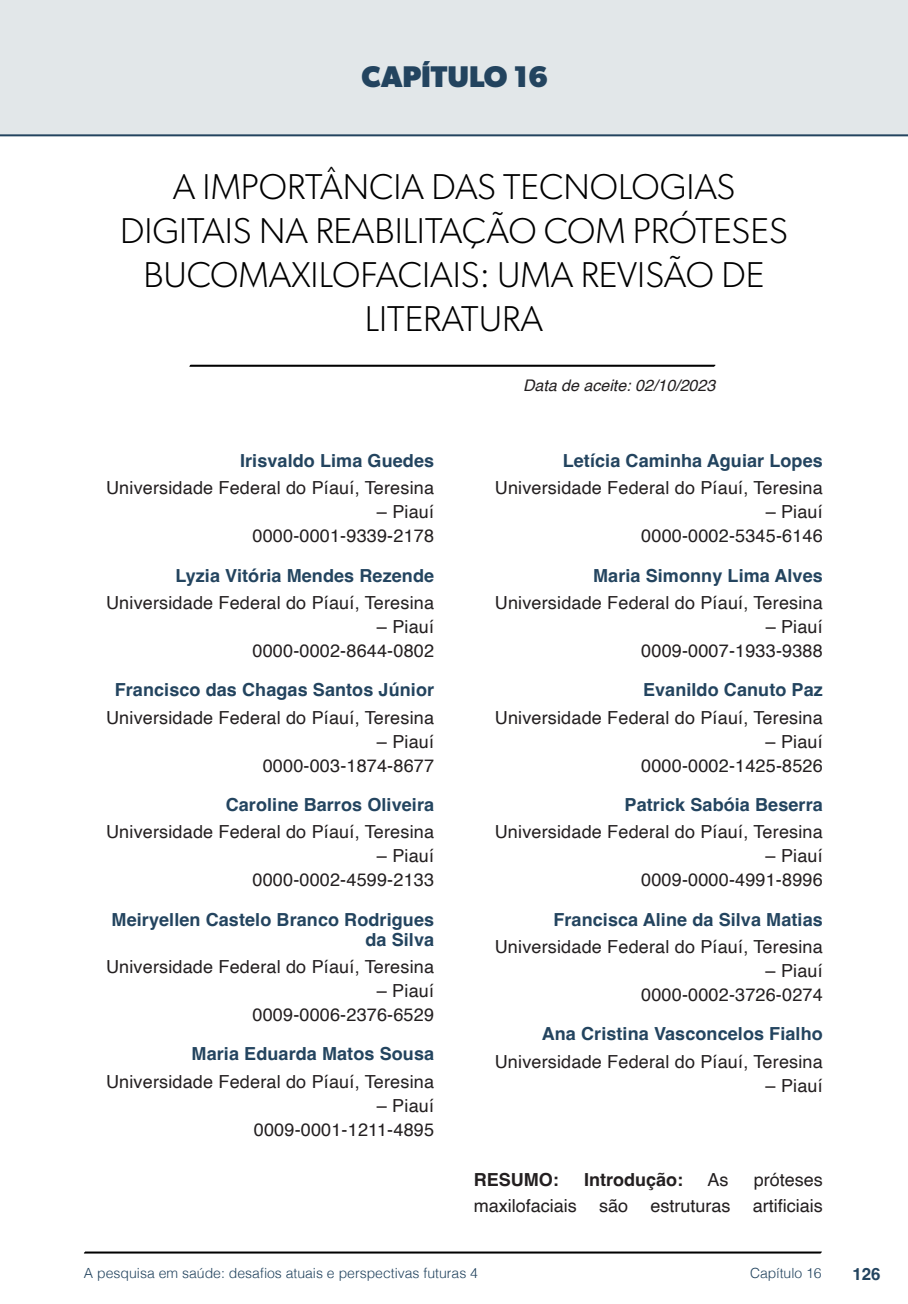
<style>
.page{position:relative;width:908px;height:1304px;background:#fff}
.page>*{position:absolute;margin:0;border:0;box-sizing:border-box;transform-origin:0 0}
.t1{font:300 36px/44px "Gibson";color:#000;text-align:center}
.t2{font:700 30px "Gibson";color:#23445f}
.t3{font:18px/24px "Helvetica";letter-spacing:.01em;color:#231f20;text-align:right}
.t4{font:700 18px/20px "Helvetica";letter-spacing:.005em;color:#23445f;text-align:right}
.t5{font:700 18px "Helvetica";color:#231f20}
.t6{font:700 16.8px "Helvetica";color:#23445f}
.t7{font:italic 16px "Helvetica";color:#231f20}
.t8{font:300 14px "Helvetica";color:#23445f}
</style>
<div class="page">
<svg style="left:84px;top:1251px;width:737px;height:3px;background:#515151"></svg>
<svg style="left:189px;top:364px;width:526px;height:3px;background:#4f4f4f"></svg>
<div style="left:0;top:0;width:907px;height:136px;background:#e2e7e9"></div>
<div style="left:44px;top:72px;width:68px;height:61px;background:#e2e7e9"></div>
<h2 class="t2" style="left:361px;top:58px;width:188px">CAPÍTULO 16</h2>
<h1 class="t1" style="left:120px;top:164px;width:669px">A IMPORTÂNCIA DAS TECNOLOGIAS<br>DIGITAIS NA REABILITAÇÃO COM PRÓTESES<br>BUCOMAXILOFACIAIS: UMA REVISÃO DE<br>LITERATURA</h1>
<p class="t4" style="left:240px;top:453px;width:195px">Irisvaldo Lima Guedes</p>
<p class="t3" style="left:106px;top:477px;width:329px">Universidade Federal do Píauí, Teresina</p>
<p class="t3" style="left:252px;top:501px;width:183px">– Piauí<br>0000-0001-9339-2178</p>
<p class="t4" style="left:175px;top:567px;width:260px">Lyzia Vitória Mendes Rezende</p>
<p class="t3" style="left:106px;top:591px;width:329px">Universidade Federal do Píauí, Teresina</p>
<p class="t3" style="left:252px;top:615px;width:183px">– Piauí<br>0000-0002-8644-0802</p>
<p class="t4" style="left:115px;top:682px;width:321px">Francisco das Chagas Santos Júnior</p>
<p class="t3" style="left:106px;top:706px;width:329px">Universidade Federal do Píauí, Teresina</p>
<p class="t3" style="left:262px;top:730px;width:173px">– Piauí<br>0000-003-1874-8677</p>
<p class="t4" style="left:226px;top:797px;width:210px">Caroline Barros Oliveira</p>
<p class="t3" style="left:106px;top:821px;width:329px">Universidade Federal do Píauí, Teresina</p>
<p class="t3" style="left:252px;top:845px;width:183px">– Piauí<br>0000-0002-4599-2133</p>
<p class="t4" style="left:112px;top:911px;width:324px">Meiryellen Castelo Branco Rodrigues da Silva</p>
<p class="t3" style="left:106px;top:955px;width:329px">Universidade Federal do Píauí, Teresina</p>
<p class="t3" style="left:252px;top:979px;width:183px">– Piauí<br>0009-0006-2376-6529</p>
<p class="t4" style="left:191px;top:1046px;width:244px">Maria Eduarda Matos Sousa</p>
<p class="t3" style="left:106px;top:1070px;width:329px">Universidade Federal do Píauí, Teresina</p>
<p class="t3" style="left:254px;top:1094px;width:182px">– Piauí<br>0009-0001-1211-4895</p>
<p class="t7" style="left:523px;top:373px;width:194px">Data de aceite: 02/10/2023</p>
<p class="t4" style="left:562px;top:453px;width:261px">Letícia Caminha Aguiar Lopes</p>
<p class="t3" style="left:494px;top:477px;width:329px">Universidade Federal do Píauí, Teresina</p>
<p class="t3" style="left:641px;top:501px;width:183px">– Piauí<br>0000-0002-5345-6146</p>
<p class="t4" style="left:593px;top:567px;width:231px">Maria Simonny Lima Alves</p>
<p class="t3" style="left:494px;top:591px;width:329px">Universidade Federal do Píauí, Teresina</p>
<p class="t3" style="left:641px;top:615px;width:183px">– Piauí<br>0009-0007-1933-9388</p>
<p class="t4" style="left:642px;top:682px;width:181px">Evanildo Canuto Paz</p>
<p class="t3" style="left:494px;top:706px;width:329px">Universidade Federal do Píauí, Teresina</p>
<p class="t3" style="left:641px;top:730px;width:183px">– Piauí<br>0000-0002-1425-8526</p>
<p class="t4" style="left:624px;top:797px;width:199px">Patrick Sabóia Beserra</p>
<p class="t3" style="left:494px;top:821px;width:329px">Universidade Federal do Píauí, Teresina</p>
<p class="t3" style="left:641px;top:845px;width:183px">– Piauí<br>0009-0000-4991-8996</p>
<p class="t4" style="left:553px;top:911px;width:271px">Francisca Aline da Silva Matias</p>
<p class="t3" style="left:494px;top:935px;width:329px">Universidade Federal do Píauí, Teresina</p>
<p class="t3" style="left:641px;top:959px;width:183px">– Piauí<br>0000-0002-3726-0274</p>
<p class="t4" style="left:541px;top:1026px;width:282px">Ana Cristina Vasconcelos Fialho</p>
<p class="t3" style="left:494px;top:1050px;width:329px">Universidade Federal do Píauí, Teresina</p>
<p class="t3" style="left:765px;top:1074px;width:59px">– Piauí</p>
<p class="t3" style="left:473px;top:1167px;width:350px;line-height:26px">próteses<br>maxilofaciais são estruturas artificiais</p>
<p class="t5" style="left:473px;top:1168px;width:86px">RESUMO:</p>
<p class="t5" style="left:584px;top:1168px;width:100px">Introdução:</p>
<p class="t3" style="left:707px;top:1168px;width:23px">As</p>
<p class="t8" style="left:84px;top:1261px;width:395px">A pesquisa em saúde: desafios atuais e perspectivas futuras 4</p>
<p class="t8" style="left:749px;top:1261px;width:73px">Capítulo 16</p>
<p class="t6" style="left:851px;top:1264px;width:30px">126</p>
</div>
